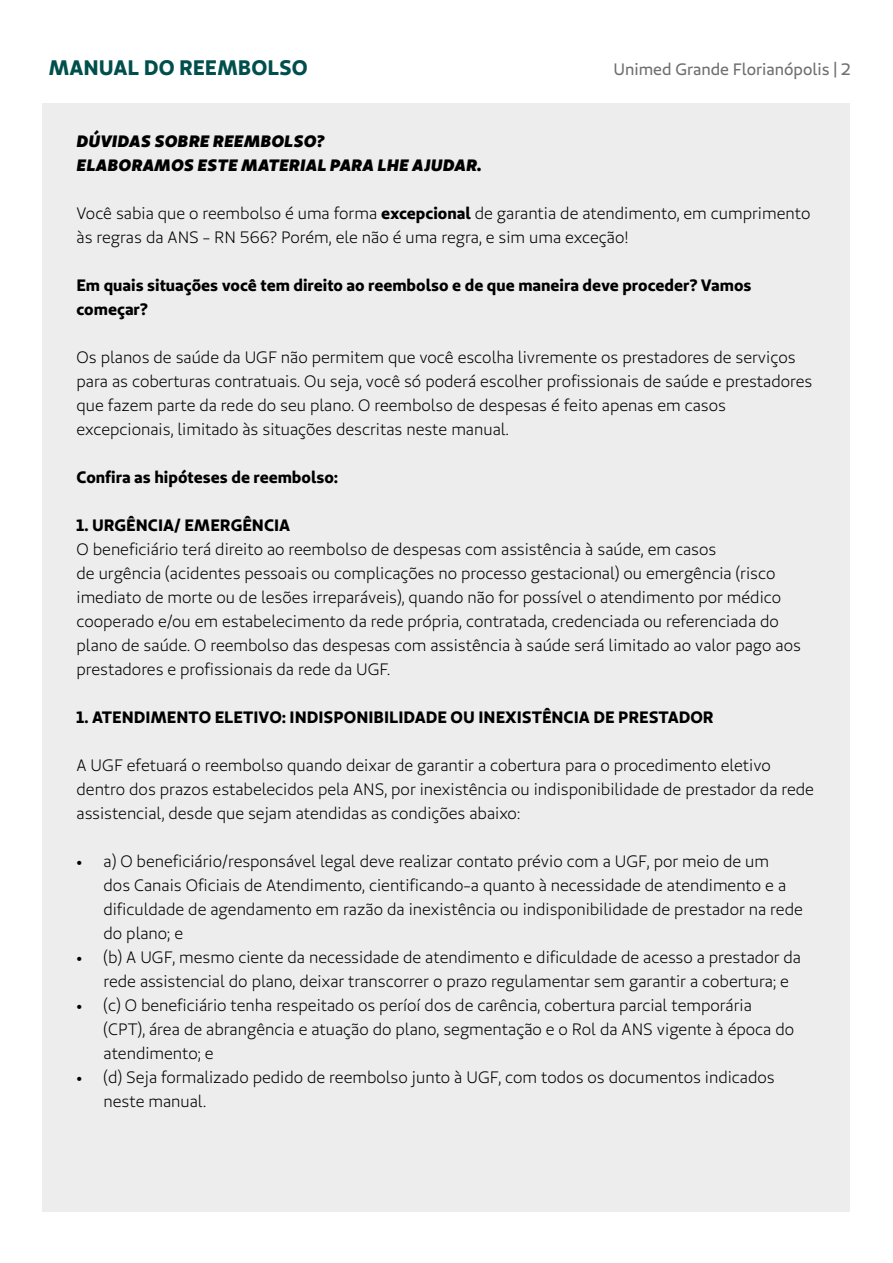
<style>
.page{position:relative;width:893px;height:1263px;background:#fff}
.page>*{position:absolute;margin:0;border:0;box-sizing:border-box;transform-origin:0 0}
.t1{font:21px "Unimed Sans 2020 Bold";color:#004f4c}
.t2{font:16.5px/24px "Unimed Sans 2020 Book";color:#000}
.t3{font:16.5px/24px "Unimed Sans 2020 Bold";color:#000}
.t4{font:italic 16.5px/24px "Unimed Sans 2020 Black";letter-spacing:.01em;color:#000}
.t5{font:16.5px "Unimed Sans 2020 Regular";color:#706f6f}
.s1{font-family:"Unimed Sans 2020 Bold"}
</style>
<div class="page">
<div style="left:43px;top:103px;width:807px;height:1108px;background:#ededed"></div>
<p class="t1" style="left:48px;top:53px;width:261px">MANUAL DO REEMBOLSO</p>
<p class="t5" style="left:613px;top:58px;width:239px">Unimed Grande Florianópolis | 2</p>
<p class="t4" style="left:77px;top:128px;width:407px">DÚVIDAS SOBRE REEMBOLSO?<br>ELABORAMOS ESTE MATERIAL PARA LHE AJUDAR.</p>
<p class="t2" style="left:77px;top:201px;width:735px">Você sabia que o reembolso é uma forma <span class="s1">excepcional</span> de garantia de atendimento, em cumprimento às regras da ANS - RN 566? Porém, ele não é uma regra, e sim uma exceção!</p>
<p class="t3" style="left:77px;top:272px;width:676px">Em quais situações você tem direito ao reembolso e de que maneira deve proceder? Vamos começar?</p>
<p class="t2" style="left:77px;top:345px;width:737px">Os planos de saúde da UGF não permitem que você escolha livremente os prestadores de serviços para as coberturas contratuais. Ou seja, você só poderá escolher profissionais de saúde e prestadores que fazem parte da rede do seu plano. O reembolso de despesas é feito apenas em casos excepcionais, limitado às situações descritas neste manual.</p>
<p class="t3" style="left:77px;top:464px;width:263px">Confira as hipóteses de reembolso:</p>
<p class="t3" style="left:77px;top:512px;width:215px">1. URGÊNCIA/ EMERGÊNCIA</p>
<p class="t2" style="left:77px;top:537px;width:726px">O beneficiário terá direito ao reembolso de despesas com assistência à saúde, em casos<br>de urgência (acidentes pessoais ou complicações no processo gestacional) ou emergência (risco imediato de morte ou de lesões irreparáveis), quando não for possível o atendimento por médico cooperado e/ou em estabelecimento da rede própria, contratada, credenciada ou referenciada do plano de saúde. O reembolso das despesas com assistência à saúde será limitado ao valor pago aos prestadores e profissionais da rede da UGF.</p>
<p class="t3" style="left:77px;top:705px;width:639px">1. ATENDIMENTO ELETIVO: INDISPONIBILIDADE OU INEXISTÊNCIA DE PRESTADOR</p>
<p class="t2" style="left:77px;top:753px;width:739px">A UGF efetuará o reembolso quando deixar de garantir a cobertura para o procedimento eletivo dentro dos prazos estabelecidos pela ANS, por inexistência ou indisponibilidade de prestador da rede assistencial, desde que sejam atendidas as condições abaixo:</p>
<p class="t2" style="left:104px;top:849px;width:701px;text-indent:-27px">• a) O beneficiário/responsável legal deve realizar contato prévio com a UGF, por meio de um<br>dos Canais Oficiais de Atendimento, cientificando-a quanto à necessidade de atendimento e a dificuldade de agendamento em razão da inexistência ou indisponibilidade de prestador na rede do plano; e</p>
<p class="t2" style="left:104px;top:945px;width:699px;text-indent:-27px">• (b) A UGF, mesmo ciente da necessidade de atendimento e dificuldade de acesso a prestador da rede assistencial do plano, deixar transcorrer o prazo regulamentar sem garantir a cobertura; e</p>
<p class="t2" style="left:104px;top:993px;width:692px;text-indent:-27px">• (c) O beneficiário tenha respeitado os períoí dos de carência, cobertura parcial temporária (CPT), área de abrangência e atuação do plano, segmentação e o Rol da ANS vigente à época do atendimento; e</p>
<p class="t2" style="left:104px;top:1065px;width:673px;text-indent:-27px">• (d) Seja formalizado pedido de reembolso junto à UGF, com todos os documentos indicados neste manual.</p>
</div>
